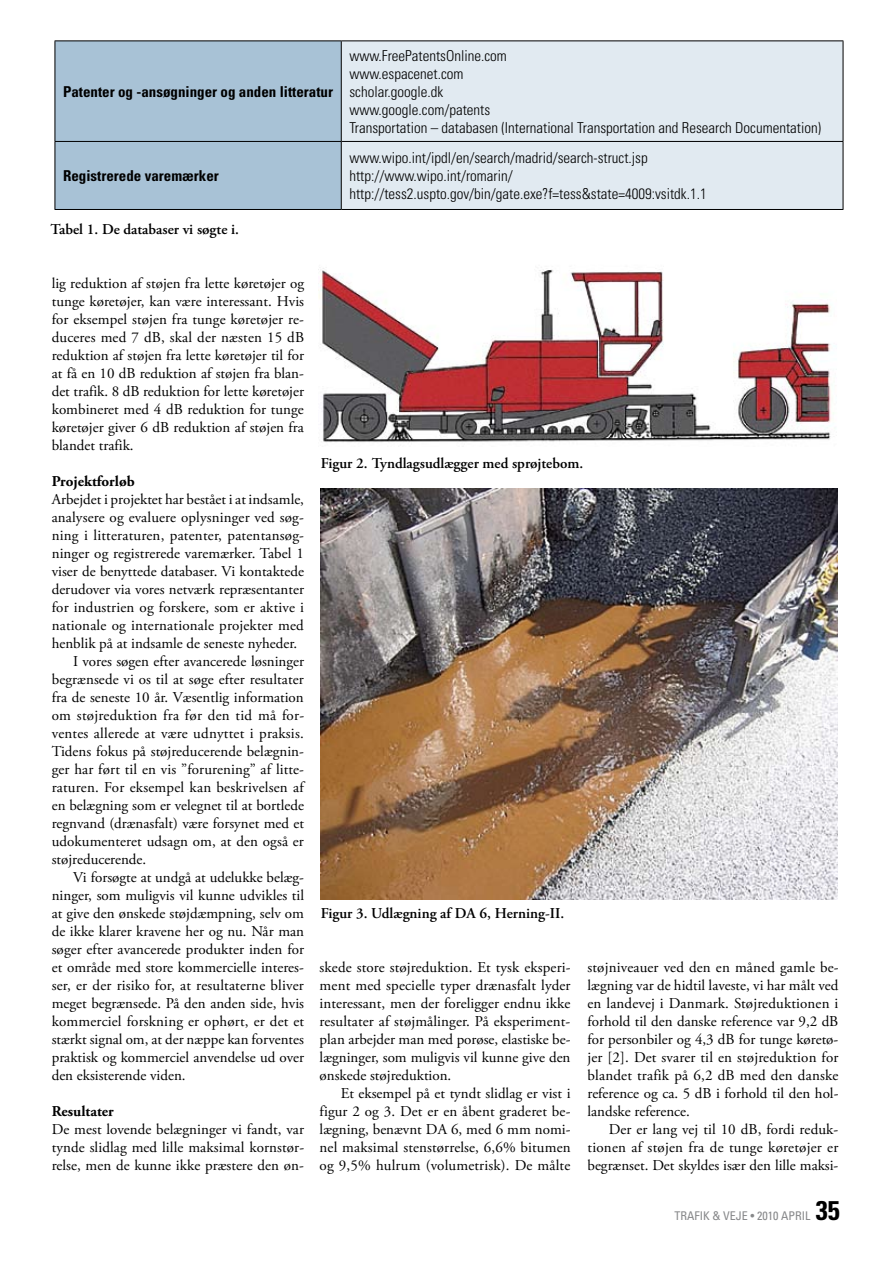
<style>
.page{position:relative;width:893px;height:1263px;background:#fff}
.page>*{position:absolute;margin:0;border:0;box-sizing:border-box;transform-origin:0 0}
.t1{font:700 condensed 27px "Univers";color:#000}
.t2{font:15px/18px "Adobe Garamond Pro";color:#000;text-align:justify}
.t3{font:300 condensed 15px/18px "Univers";color:#000}
.t4{font:600 15px "Adobe Garamond Pro";color:#000}
.t5{font:700 condensed 15px "Univers";color:#000}
.t6{font:700 15px "Adobe Garamond Pro";color:#000}
.t7{font:condensed 12px "Univers";color:#87888a}
</style>
<div class="page">
<img style="left:319px;top:268px;width:512px;height:174px">
<img style="left:321px;top:488px;width:516px;height:411px">
<div style="left:56px;top:41px;width:285px;height:168px;background:#a8c2d6"></div>
<div style="left:342px;top:41px;width:501px;height:168px;background:#e1eaf1"></div>
<hr style="left:55px;top:40px;width:286px;height:1px;background:#000">
<hr style="left:55px;top:41px;width:1px;height:100px;background:#000">
<hr style="left:341px;top:40px;width:502px;height:1px;background:#000">
<hr style="left:341px;top:41px;width:1px;height:100px;background:#000">
<hr style="left:843px;top:41px;width:1px;height:100px;background:#000">
<hr style="left:55px;top:141px;width:286px;height:1px;background:#000">
<hr style="left:55px;top:142px;width:1px;height:67px;background:#000">
<hr style="left:341px;top:141px;width:502px;height:1px;background:#000">
<hr style="left:341px;top:142px;width:1px;height:67px;background:#000">
<hr style="left:843px;top:142px;width:1px;height:67px;background:#000">
<hr style="left:55px;top:209px;width:286px;height:1px;background:#000">
<hr style="left:341px;top:209px;width:502px;height:1px;background:#000">
<p class="t5" style="left:63px;top:82px;width:271px">Patenter og -ansøgninger og anden litteratur</p>
<p class="t5" style="left:63px;top:167px;width:157px">Registrerede varemærker</p>
<p class="t4" style="left:51px;top:221px;width:190px">Tabel 1. De databaser vi søgte i.</p>
<p class="t3" style="left:349px;top:46px;width:473px">www.FreePatentsOnline.com<br>www.espacenet.com<br>scholar.google.dk<br>www.google.com/patents<br>Transportation – databasen (International Transportation and Research Documentation)</p>
<p class="t3" style="left:349px;top:149px;width:359px">www.wipo.int/ipdl/en/search/madrid/search-struct.jsp http://www.wipo.int/romarin/ http://tess2.uspto.gov/bin/gate.exe?f=tess&amp;state=4009:vsitdk.1.1</p>
<p class="t2" style="left:52px;top:275px;width:254px">lig reduktion af støjen fra lette køretøjer og tunge køretøjer, kan være interessant. Hvis for eksempel støjen fra tunge køretøjer re&shy;duceres med 7 dB, skal der næsten 15 dB reduktion af støjen fra lette køretøjer til for at få en 10 dB reduktion af støjen fra blan&shy;det trafik. 8 dB reduktion for lette køretøjer kombineret med 4 dB reduktion for tunge køretøjer giver 6 dB reduktion af støjen fra blandet trafik.</p>
<p class="t6" style="left:52px;top:473px;width:84px">Projektforløb</p>
<p class="t2" style="left:52px;top:491px;width:254px">Arbejdet i projektet har bestået i at indsamle,</p>
<p class="t2" style="left:52px;top:509px;width:254px">analysere og evaluere oplysninger ved søg-</p>
<p class="t2" style="left:52px;top:527px;width:254px">ning i litteraturen, patenter, patentansøg-</p>
<p class="t2" style="left:52px;top:545px;width:254px">ninger og registrerede varemærker. Tabel 1</p>
<p class="t2" style="left:52px;top:563px;width:254px">viser de benyttede databaser. Vi kontaktede</p>
<p class="t2" style="left:52px;top:581px;width:254px">derudover via vores netværk repræsentanter</p>
<p class="t2" style="left:52px;top:599px;width:254px">for industrien og forskere, som er aktive i</p>
<p class="t2" style="left:52px;top:617px;width:254px">nationale og internationale projekter med</p>
<p class="t2" style="left:52px;top:635px;width:247px">henblik på at indsamle de seneste nyheder.</p>
<p class="t2" style="left:73px;top:653px;width:233px">I vores søgen efter avancerede løsninger</p>
<p class="t2" style="left:52px;top:671px;width:254px">begrænsede vi os til at søge efter resultater</p>
<p class="t2" style="left:52px;top:689px;width:254px">fra de seneste 10 år. Væsentlig information</p>
<p class="t2" style="left:52px;top:707px;width:254px">om støjreduktion fra før den tid må for-</p>
<p class="t2" style="left:52px;top:725px;width:254px">ventes allerede at være udnyttet i praksis.</p>
<p class="t2" style="left:52px;top:743px;width:254px">Tidens fokus på støjreducerende belægnin-</p>
<p class="t2" style="left:52px;top:761px;width:254px">ger har ført til en vis ”forurening” af litte-</p>
<p class="t2" style="left:52px;top:779px;width:254px">raturen. For eksempel kan beskrivelsen af</p>
<p class="t2" style="left:52px;top:797px;width:254px">en belægning som er velegnet til at bortlede</p>
<p class="t2" style="left:52px;top:815px;width:254px">regnvand (drænasfalt) være forsynet med et</p>
<p class="t2" style="left:52px;top:833px;width:254px">udokumenteret udsagn om, at den også er</p>
<p class="t2" style="left:52px;top:851px;width:96px">støjreducerende.</p>
<p class="t2" style="left:73px;top:869px;width:233px">Vi forsøgte at undgå at udelukke belæg-</p>
<p class="t2" style="left:52px;top:887px;width:254px">ninger, som muligvis vil kunne udvikles til</p>
<p class="t2" style="left:52px;top:905px;width:254px">at give den ønskede støjdæmpning, selv om</p>
<p class="t2" style="left:52px;top:923px;width:254px">de ikke klarer kravene her og nu. Når man</p>
<p class="t2" style="left:52px;top:941px;width:254px">søger efter avancerede produkter inden for</p>
<p class="t2" style="left:52px;top:959px;width:254px">et område med store kommercielle interes-</p>
<p class="t2" style="left:52px;top:977px;width:254px">ser, er der risiko for, at resultaterne bliver</p>
<p class="t2" style="left:52px;top:995px;width:254px">meget begrænsede. På den anden side, hvis</p>
<p class="t2" style="left:52px;top:1013px;width:254px">kommerciel forskning er ophørt, er det et</p>
<p class="t2" style="left:52px;top:1031px;width:254px">stærkt signal om, at der næppe kan forventes</p>
<p class="t2" style="left:52px;top:1049px;width:254px">praktisk og kommerciel anvendelse ud over</p>
<p class="t2" style="left:52px;top:1067px;width:135px">den eksisterende viden.</p>
<p class="t6" style="left:52px;top:1103px;width:63px">Resultater</p>
<p class="t2" style="left:52px;top:1121px;width:254px">De mest lovende belægninger vi fandt, var tynde slidlag med lille maksimal kornstør&shy;relse, men de kunne ikke præstere den øn-</p>
<p class="t4" style="left:321px;top:455px;width:264px">Figur 2. Tyndlagsudlægger med sprøjtebom.</p>
<p class="t4" style="left:321px;top:905px;width:245px">Figur 3. Udlægning af DA 6, Herning-II.</p>
<p class="t2" style="left:320px;top:959px;width:252px">skede store støjreduktion. Et tysk eksperi&shy;ment med specielle typer drænasfalt lyder interessant, men der foreligger endnu ikke resultater af støjmålinger. På eksperiment&shy;plan arbejder man med porøse, elastiske be&shy;lægninger, som muligvis vil kunne give den ønskede støjreduktion.</p>
<p class="t2" style="left:320px;top:1085px;width:252px;text-indent:21px">Et eksempel på et tyndt slidlag er vist i figur 2 og 3. Det er en åbent graderet be&shy;lægning, benævnt DA 6, med 6 mm nomi&shy;nel maksimal stenstørrelse, 6,6% bitumen og 9,5% hulrum (volumetrisk). De målte</p>
<p class="t2" style="left:587px;top:959px;width:253px">støjniveauer ved den en måned gamle be&shy;lægning var de hidtil laveste, vi har målt ved en landevej i Danmark. Støjreduktionen i forhold til den danske reference var 9,2 dB for personbiler og 4,3 dB for tunge køretø&shy;jer [2]. Det svarer til en støjreduktion for blandet trafik på 6,2 dB med den danske reference og ca. 5 dB i forhold til den hol&shy;landske reference.</p>
<p class="t2" style="left:587px;top:1121px;width:252px;text-indent:21px">Der er lang vej til 10 dB, fordi reduk&shy;tionen af støjen fra de tunge køretøjer er begrænset. Det skyldes især den lille maksi-</p>
<p class="t7" style="left:674px;top:1208px;width:137px">TRAFIK &amp; VEJE • 2010 APRIL</p>
<h1 class="t1" style="left:816px;top:1194px;width:25px">35</h1>
</div>
